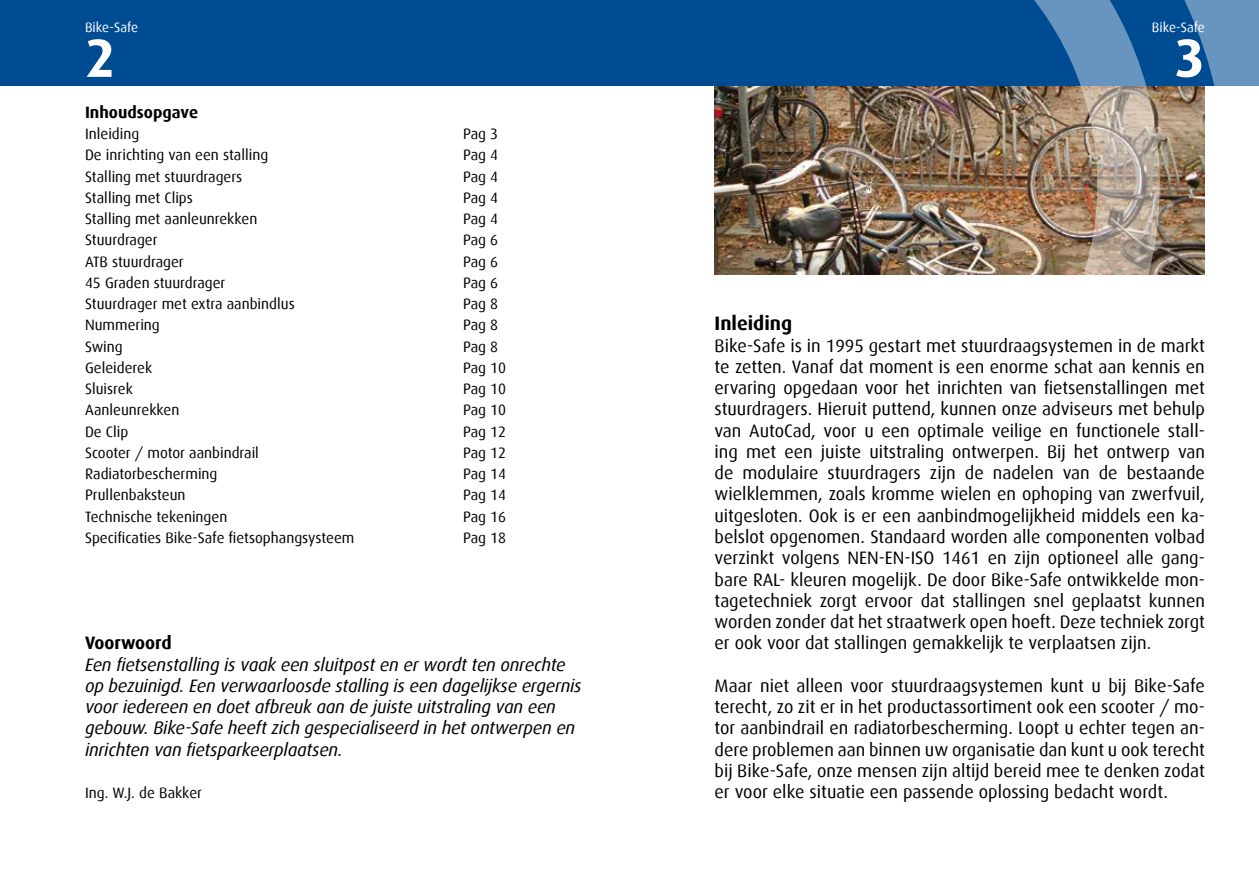
<style>
.page{position:relative;width:1259px;height:893px;background:#fff}
.page>*{position:absolute;margin:0;border:0;box-sizing:border-box;transform-origin:0 0}
.t1{font:700 54px "Dax";color:#fff}
.t2{font:700 19.5px "Dax";color:#000}
.t3{font:18px/21.3px "Dax";color:#000;text-align:justify}
.t4{font:italic 18px/21.3px "Dax";letter-spacing:-.01em;color:#000}
.t5{font:700 18px "Dax";color:#000}
.t6{font:700 16.5px "Dax";color:#000}
.t7{font:15px "Dax";color:#000}
.t8{font:13.5px "Dax";color:#fff}
</style>
<div class="page">
<img style="left:714px;top:85px;width:274px;height:190px">
<div style="left:0;top:0;width:1259px;height:85px;background:#004c93"></div>
<svg style="left:1159px;top:0;width:100px;height:275px"></svg>
<img style="left:988px;top:0;width:171px;height:275px">
<p class="t8" style="left:85px;top:20px;width:55px">Bike-Safe</p>
<h1 class="t1" style="left:85px;top:28px;width:32px">2</h1>
<p class="t6" style="left:85px;top:103px;width:115px">Inhoudsopgave</p>
<p class="t7" style="left:85px;top:126px;width:56px">Inleiding</p>
<p class="t7" style="left:463px;top:126px;width:37px">Pag 3</p>
<p class="t7" style="left:85px;top:147px;width:185px">De inrichting van een stalling</p>
<p class="t7" style="left:463px;top:147px;width:37px">Pag 4</p>
<p class="t7" style="left:85px;top:168px;width:159px">Stalling met stuurdragers</p>
<p class="t7" style="left:463px;top:168px;width:37px">Pag 4</p>
<p class="t7" style="left:85px;top:189px;width:109px">Stalling met Clips</p>
<p class="t7" style="left:463px;top:189px;width:37px">Pag 4</p>
<p class="t7" style="left:85px;top:211px;width:174px">Stalling met aanleunrekken</p>
<p class="t7" style="left:463px;top:211px;width:37px">Pag 4</p>
<p class="t7" style="left:85px;top:232px;width:74px">Stuurdrager</p>
<p class="t7" style="left:463px;top:232px;width:37px">Pag 6</p>
<p class="t7" style="left:85px;top:253px;width:100px">ATB stuurdrager</p>
<p class="t7" style="left:463px;top:253px;width:37px">Pag 6</p>
<p class="t7" style="left:85px;top:274px;width:142px">45 Graden stuurdrager</p>
<p class="t7" style="left:463px;top:274px;width:37px">Pag 6</p>
<p class="t7" style="left:85px;top:296px;width:211px">Stuurdrager met extra aanbindlus</p>
<p class="t7" style="left:463px;top:296px;width:37px">Pag 8</p>
<p class="t7" style="left:85px;top:317px;width:76px">Nummering</p>
<p class="t7" style="left:463px;top:317px;width:37px">Pag 8</p>
<p class="t7" style="left:85px;top:338px;width:39px">Swing</p>
<p class="t7" style="left:463px;top:338px;width:37px">Pag 8</p>
<p class="t7" style="left:85px;top:359px;width:69px">Geleiderek</p>
<p class="t7" style="left:463px;top:359px;width:44px">Pag 10</p>
<p class="t7" style="left:85px;top:381px;width:49px">Sluisrek</p>
<p class="t7" style="left:463px;top:381px;width:44px">Pag 10</p>
<p class="t7" style="left:85px;top:402px;width:96px">Aanleunrekken</p>
<p class="t7" style="left:463px;top:402px;width:44px">Pag 10</p>
<p class="t7" style="left:85px;top:423px;width:45px">De Clip</p>
<p class="t7" style="left:463px;top:423px;width:44px">Pag 12</p>
<p class="t7" style="left:85px;top:444px;width:175px">Scooter / motor aanbindrail</p>
<p class="t7" style="left:463px;top:444px;width:44px">Pag 12</p>
<p class="t7" style="left:85px;top:466px;width:134px">Radiatorbescherming</p>
<p class="t7" style="left:463px;top:466px;width:44px">Pag 14</p>
<p class="t7" style="left:85px;top:487px;width:102px">Prullenbaksteun</p>
<p class="t7" style="left:463px;top:487px;width:44px">Pag 14</p>
<p class="t7" style="left:85px;top:508px;width:144px">Technische tekeningen</p>
<p class="t7" style="left:463px;top:508px;width:44px">Pag 16</p>
<p class="t7" style="left:85px;top:529px;width:271px">Specificaties Bike-Safe fietsophangsysteem</p>
<p class="t7" style="left:463px;top:529px;width:44px">Pag 18</p>
<p class="t5" style="left:85px;top:633px;width:88px">Voorwoord</p>
<p class="t4" style="left:85px;top:654px;width:498px">Een fietsenstalling is vaak een sluitpost en er wordt ten onrechte op bezuinigd. Een verwaarloosde stalling is een dagelijkse ergernis voor iedereen en doet afbreuk aan de juiste uitstraling van een gebouw. Bike-Safe heeft zich gespecialiseerd in het ontwerpen en inrichten van fietsparkeerplaatsen.</p>
<p class="t7" style="left:85px;top:785px;width:118px">Ing. W.J. de Bakker</p>
<p class="t8" style="left:1151px;top:20px;width:55px">Bike-Safe</p>
<h1 class="t1" style="left:1174px;top:28px;width:32px">3</h1>
<p class="t2" style="left:714px;top:313px;width:79px">Inleiding</p>
<p class="t3" style="left:714px;top:335px;width:492px">Bike-Safe is in 1995 gestart met stuurdraagsystemen in de markt te zetten. Vanaf dat moment is een enorme schat aan kennis en ervaring opgedaan voor het inrichten van fietsenstallingen met stuurdragers. Hieruit puttend, kunnen onze adviseurs met behulp van AutoCad, voor u een optimale veilige en functionele stall&shy;ing met een juiste uitstraling ontwerpen. Bij het ontwerp van de modulaire stuurdragers zijn de nadelen van de bestaande wielklemmen, zoals kromme wielen en ophoping van zwerfvuil, uitgesloten. Ook is er een aanbindmogelijkheid middels een ka&shy;belslot opgenomen. Standaard worden alle componenten volbad verzinkt volgens NEN-EN-ISO 1461 en zijn optioneel alle gang&shy;bare RAL- kleuren mogelijk. De door Bike-Safe ontwikkelde mon&shy;tagetechniek zorgt ervoor dat stallingen snel geplaatst kunnen worden zonder dat het straatwerk open hoeft. Deze techniek zorgt er ook voor dat stallingen gemakkelijk te verplaatsen zijn.</p>
<p class="t3" style="left:714px;top:675px;width:492px">Maar niet alleen voor stuurdraagsystemen kunt u bij Bike-Safe terecht, zo zit er in het productassortiment ook een scooter / mo&shy;tor aanbindrail en radiatorbescherming. Loopt u echter tegen an&shy;dere problemen aan binnen uw organisatie dan kunt u ook terecht bij Bike-Safe, onze mensen zijn altijd bereid mee te denken zodat er voor elke situatie een passende oplossing bedacht wordt.</p>
</div>
